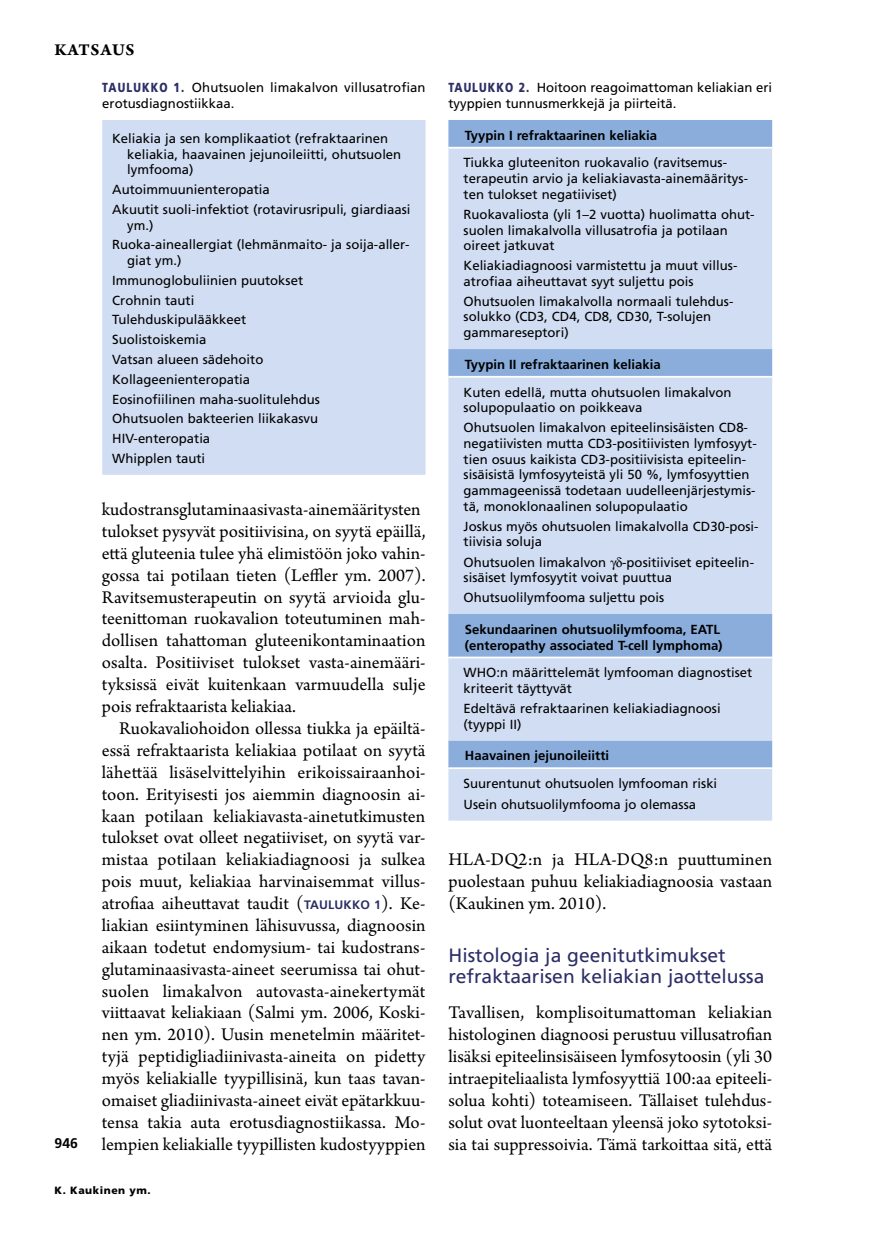
<style>
.page{position:relative;width:874px;height:1241px;background:#fff}
.page>*{position:absolute;margin:0;border:0;box-sizing:border-box;transform-origin:0 0}
.t1{font:19.25px/21.9px "Frutiger LT Std";color:#2c2e66}
.t2{font:18.9px/21.9px "Arno Pro";color:#000;text-align:justify}
.t3{font:17.5px "Arno Pro Bold Sm Text";letter-spacing:.04em;color:#000}
.t4{font:700 14px "Frutiger LT Std";color:#000}
.t5{font:13.12px/15.8px "Frutiger LT Std";color:#000}
.t6{font:700 13.12px/15.8px "Frutiger LT Std";color:#000}
.t7{font:900 10.5px "Frutiger LT Std";letter-spacing:.05em;color:#000}
.s1{font-weight:900;color:#2c2e66}
.s2{font-family:"Frutiger LT Std";font-weight:700;font-size:12.25px;color:#2c2e66}
</style>
<div class="page">
<div style="left:102px;top:120px;width:323px;height:354px;background:#d1ddf2"></div>
<div style="left:448px;top:120px;width:323px;height:27px;background:#8aaddb"></div>
<svg style="left:448px;top:148px;width:323px;height:672px;background:#c7d6ee"></svg>
<hr style="left:453px;top:376px;width:318px;height:1px;background:#fff">
<hr style="left:453px;top:656px;width:318px;height:2px;background:#fff">
<hr style="left:453px;top:767px;width:318px;height:2px;background:#fff">
<svg style="left:610px;top:556px;width:12px;height:13px"></svg>
<p class="t3" style="left:55px;top:39px;width:81px">KATSAUS</p>
<p class="t4" style="left:55px;top:1134px;width:25px">946</p>
<p class="t5" style="left:102px;top:80px;width:325px"><span class="s1">TAULUKKO 1.</span> Ohutsuolen limakalvon villusatrofian erotusdiagnostiikkaa.</p>
<p class="t5" style="left:127px;top:130px;width:275px;text-indent:-15px">Keliakia ja sen komplikaatiot (refraktaarinen keliakia, haavainen jejunoileiitti, ohutsuolen lymfooma)</p>
<p class="t5" style="left:112px;top:180px;width:299px;line-height:19.8px">Autoimmuunienteropatia<br>Akuutit suoli-infektiot (rotavirusripuli, giardiaasi</p>
<p class="t5" style="left:112px;top:215px;width:298px;line-height:19.8px;text-indent:15px">ym.)<br>Ruoka-aineallergiat (lehmänmaito- ja soija-aller-</p>
<p class="t5" style="left:112px;top:251px;width:209px;line-height:19.8px;text-indent:15px">giat ym.)<br>Immunoglobuliinien puutokset<br>Crohnin tauti<br>Tulehduskipulääkkeet<br>Suolistoiskemia<br>Vatsan alueen sädehoito<br>Kollageenienteropatia<br>Eosinofiilinen maha-suolitulehdus<br>Ohutsuolen bakteerien liikakasvu<br>HIV-enteropatia<br>Whipplen tauti</p>
<p class="t2" style="left:102px;top:499px;width:325px;text-align:left">kudostransglutaminaasivasta-ainemääritysten tulokset pysyvät positiivisina, on syytä epäillä, että gluteenia tulee yhä elimistöön joko vahin&shy;gossa tai potilaan tieten (Leffler ym. 2007).<br>Ravitsemusterapeutin on syytä arvioida glu&shy;teenittoman ruokavalion toteutuminen mah&shy;dollisen tahattoman gluteenikontaminaation osalta. Positiiviset tulokset vasta-ainemääri&shy;tyksissä eivät kuitenkaan varmuudella sulje pois refraktaarista keliakiaa.</p>
<p class="t2" style="left:102px;top:718px;width:325px;text-indent:17px">Ruokavaliohoidon ollessa tiukka ja epäiltä&shy;essä refraktaarista keliakiaa potilaat on syytä lähettää lisäselvittelyihin erikoissairaanhoi&shy;toon. Erityisesti jos aiemmin diagnoosin ai&shy;kaan potilaan keliakiavasta-ainetutkimusten tulokset ovat olleet negatiiviset, on syytä var&shy;mistaa potilaan keliakiadiagnoosi ja sulkea pois muut, keliakiaa harvinaisemmat villus&shy;atrofiaa aiheuttavat taudit (<span class="s2">TAULUKKO 1</span>). Ke&shy;liakian esiintyminen lähisuvussa, diagnoosin aikaan todetut endomysium- tai kudostrans&shy;glutaminaasivasta-aineet seerumissa tai ohut&shy;suolen limakalvon autovasta-ainekertymät viittaavat keliakiaan (Salmi ym. 2006, Koski&shy;nen ym. 2010). Uusin menetelmin määritet&shy;tyjä peptidigliadiinivasta-aineita on pidetty myös keliakialle tyypillisinä, kun taas tavan&shy;omaiset gliadiinivasta-aineet eivät epätarkkuu&shy;tensa takia auta erotusdiagnostiikassa. Mo&shy;lempien keliakialle tyypillisten kudostyyppien</p>
<p class="t7" style="left:55px;top:1183px;width:98px">K. KAUKINEN YM.</p>
<p class="t5" style="left:448px;top:80px;width:325px"><span class="s1">TA ULUKKO 2.</span> Hoitoon reagoimattoman keliakian eri tyyppien tunnusmerkkejä ja piirteitä.</p>
<p class="t6" style="left:464px;top:127px;width:194px">Tyypin I refraktaarinen keliakia</p>
<p class="t5" style="left:463px;top:155px;width:286px">Tiukka gluteeniton ruokavalio (ravitsemus&shy;terapeutin arvio ja keliakiavasta-ainemääritys&shy;ten tulokset negatiiviset)</p>
<p class="t5" style="left:463px;top:206px;width:292px">Ruokavaliosta (yli 1–2 vuotta) huolimatta ohut&shy;suolen limakalvolla villusatrofia ja potilaan oireet jatkuvat</p>
<p class="t5" style="left:463px;top:258px;width:275px">Keliakiadiagnoosi varmistettu ja muut villus&shy;atrofiaa aiheuttavat syyt suljettu pois</p>
<p class="t5" style="left:463px;top:293px;width:271px">Ohutsuolen limakalvolla normaali tulehdus&shy;solukko (CD3, CD4, CD8, CD30, T-solujen gammareseptori)</p>
<p class="t6" style="left:464px;top:356px;width:197px">Tyypin II refraktaarinen keliakia</p>
<p class="t5" style="left:463px;top:384px;width:269px">Kuten edellä, mutta ohutsuolen limakalvon solupopulaatio on poikkeava</p>
<p class="t5" style="left:463px;top:419px;width:294px">Ohutsuolen limakalvon epiteelinsisäisten CD8- negatiivisten mutta CD3-positiivisten lymfosyyt&shy;tien osuus kaikista CD3-positiivisista epiteelin&shy;sisäisistä lymfosyyteistä yli 50 %, lymfosyyttien gammageenissä todetaan uudelleenjärjestymis&shy;tä, monoklonaalinen solupopulaatio</p>
<p class="t5" style="left:463px;top:518px;width:296px">Joskus myös ohutsuolen limakalvolla CD30-posi&shy;tiivisia soluja</p>
<p class="t5" style="left:463px;top:554px;width:292px">Ohutsuolen limakalvon -positiiviset epiteelin&shy;sisäiset lymfosyytit voivat puuttua</p>
<p class="t5" style="left:463px;top:589px;width:202px">Ohutsuolilymfooma suljettu pois</p>
<p class="t6" style="left:464px;top:621px;width:259px">Sekundaarinen ohutsuolilymfooma, EATL (enteropathy associated T-cell lymphoma)</p>
<p class="t5" style="left:463px;top:664px;width:290px">WHO:n määrittelemät lymfooman diagnostiset kriteerit täyttyvät</p>
<p class="t5" style="left:463px;top:700px;width:258px">Edeltävä refraktaarinen keliakiadiagnoosi (tyyppi II)</p>
<p class="t6" style="left:464px;top:747px;width:146px">Haavainen jejunoileiitti</p>
<p class="t5" style="left:463px;top:773px;width:255px;line-height:20.7px">Suurentunut ohutsuolen lymfooman riski<br>Usein ohutsuolilymfooma jo olemassa</p>
<p class="t2" style="left:448px;top:849px;width:325px">HLA-DQ2:n ja HLA-DQ8:n puuttuminen puolestaan puhuu keliakiadiagnoosia vastaan (Kaukinen ym. 2010).</p>
<p class="t1" style="left:448px;top:943px;width:317px">Histologia ja geenitutkimukset refraktaarisen keliakian jaottelussa</p>
<p class="t2" style="left:448px;top:1002px;width:325px">Tavallisen, komplisoitumattoman keliakian histologinen diagnoosi perustuu villusatrofian lisäksi epiteelinsisäiseen lymfosytoosin (yli 30 intraepiteliaalista lymfosyyttiä 100:aa epiteeli&shy;solua kohti) toteamiseen. Tällaiset tulehdus&shy;solut ovat luonteeltaan yleensä joko sytotoksi&shy;sia tai suppressoivia. Tämä tarkoittaa sitä, että</p>
</div>
